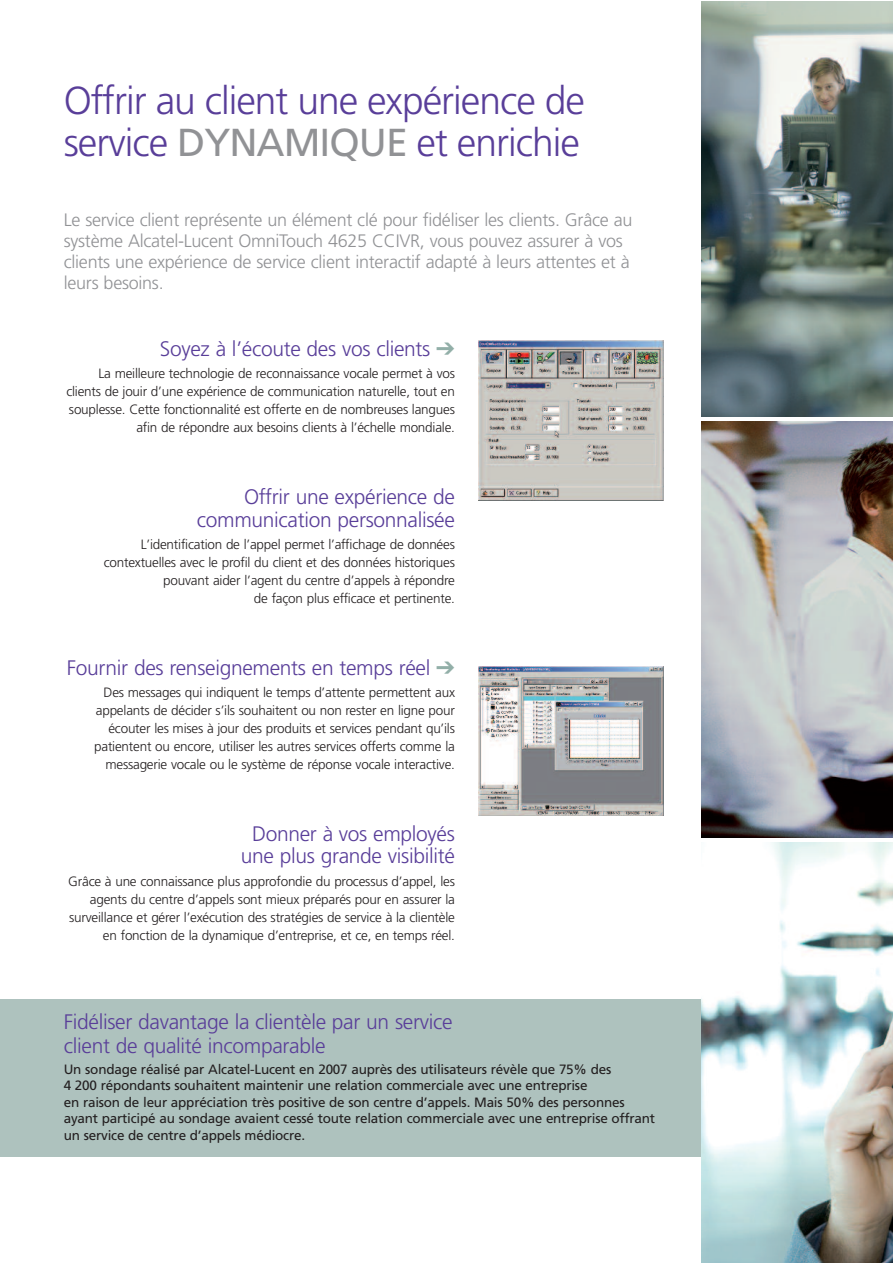
<style>
.page{position:relative;width:893px;height:1263px;background:#fff}
.page>*{position:absolute;margin:0;border:0;box-sizing:border-box;transform-origin:0 0}
.t1{font:300 39px/42px "Frutiger";letter-spacing:-.025em;color:#593e99}
.t2{font:300 21px/22.2px "Frutiger";letter-spacing:-.015em;color:#593e99}
.t3{font:300 18px/21px "Frutiger";letter-spacing:-.015em;color:#919295}
.t4{font:300 13.5px/18px "Frutiger";letter-spacing:-.015em;color:#231f20;text-align:right}
.t5{font:13.5px/16.5px "Frutiger";letter-spacing:-.015em;color:#231f20}
.s1{font-weight:400;color:#919295}
</style>
<div class="page">
<div style="left:0;top:999px;width:739px;height:158px;background:#aec2be"></div>
<img style="left:702px;top:1px;width:190px;height:416px">
<img style="left:702px;top:421px;width:190px;height:417px">
<img style="left:702px;top:842px;width:190px;height:421px">
<img style="left:478px;top:666px;width:185px;height:149px">
<img style="left:478px;top:340px;width:185px;height:161px">
<h1 class="t1" style="left:64px;top:80px;width:523px">Offrir au client une expérience de service <span class="s1">DYNAMIQUE</span> et enrichie</h1>
<p class="t3" style="left:64px;top:209px;width:570px">Le service client représente un élément clé pour fidéliser les clients. Grâce au système Alcatel-Lucent OmniTouch 4625 CCIVR, vous pouvez assurer à vos clients une expérience de service client interactif adapté à leurs attentes et à leurs besoins.</p>
<h2 class="t2" style="left:160px;top:338px;width:272px">Soyez à l’écoute des vos clients</h2>
<p class="t4" style="left:66px;top:365px;width:390px">La meilleure technologie de reconnaissance vocale permet à vos clients de jouir d’une expérience de communication naturelle, tout en souplesse. Cette fonctionnalité est offerte en de nombreuses langues afin de répondre aux besoins clients à l’échelle mondiale.</p>
<h2 class="t2" style="left:197px;top:486px;width:260px;text-align:right">Offrir une expérience de communication personnalisée</h2>
<p class="t4" style="left:104px;top:535px;width:353px">L’identification de l’appel permet l’affichage de données contextuelles avec le profil du client et des données historiques pouvant aider l’agent du centre d’appels à répondre<br>de façon plus efficace et pertinente.</p>
<h2 class="t2" style="left:67px;top:656px;width:365px">Fournir des renseignements en temps réel</h2>
<p class="t4" style="left:94px;top:683px;width:362px">Des messages qui indiquent le temps d’attente permettent aux appelants de décider s’ils souhaitent ou non rester en ligne pour écouter les mises à jour des produits et services pendant qu’ils patientent ou encore, utiliser les autres services offerts comme la messagerie vocale ou le système de réponse vocale interactive.</p>
<h2 class="t2" style="left:241px;top:823px;width:216px;text-align:center">Donner à vos employés une plus grande visibilité</h2>
<p class="t4" style="left:68px;top:872px;width:388px">Grâce à une connaissance plus approfondie du processus d’appel, les agents du centre d’appels sont mieux préparés pour en assurer la surveillance et gérer l’exécution des stratégies de service à la clientèle en fonction de la dynamique d’entreprise, et ce, en temps réel.</p>
<h2 class="t2" style="left:64px;top:1010px;width:390px;line-height:24px">Fidéliser davantage la clientèle par un service client de qualité incomparable</h2>
<p class="t5" style="left:64px;top:1061px;width:593px">Un sondage réalisé par Alcatel-Lucent en 2007 auprès des utilisateurs révèle que 75% des<br>4 200 répondants souhaitent maintenir une relation commerciale avec une entreprise<br>en raison de leur appréciation très positive de son centre d’appels. Mais 50% des personnes ayant participé au sondage avaient cessé toute relation commerciale avec une entreprise offrant un service de centre d’appels médiocre.</p>
</div>
